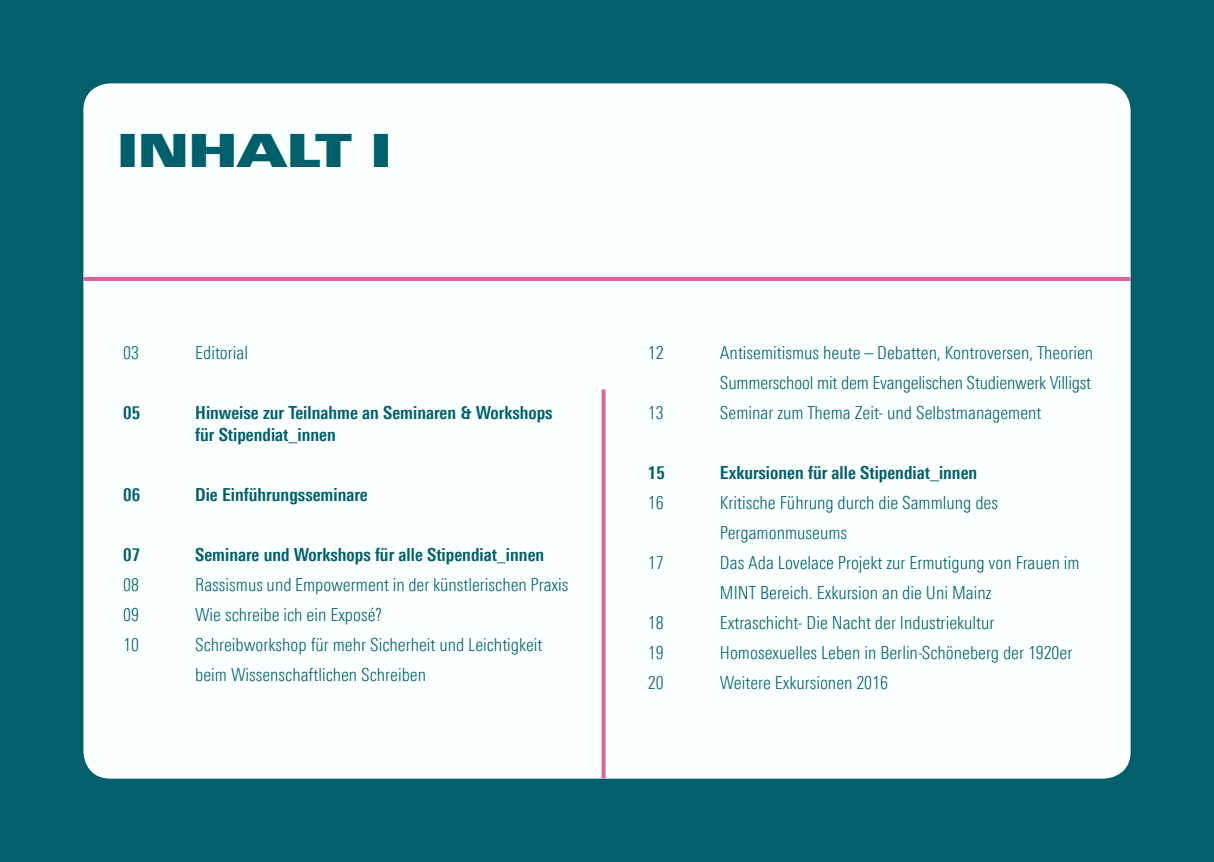
<style>
.page{position:relative;width:1214px;height:862px;background:#fff}
.page>*{position:absolute;margin:0;border:0;box-sizing:border-box;transform-origin:0 0}
.t1{font:46px "Linotype Univers 940 Ex X Black";color:#005f6a}
.t2{font:300 18px/30px "Linotype Univers 320 Cn";color:#005f6a}
.t3{font:700 18px/21.6px "Linotype Univers 620 Cn";color:#005f6a}
</style>
<div class="page">
<div style="left:11px;top:0;width:1202px;height:862px;background:#005f6a"></div>
<div style="left:0;top:0;width:13px;height:862px;background:#005f6a"></div>
<div style="left:86px;top:86px;width:1041px;height:689px;background:#faffff;border-radius:24px"></div>
<div style="left:83px;top:83px;width:1047px;height:695px;border:6px solid #fff;border-radius:24px"></div>
<hr style="left:83px;top:277px;width:1047px;height:4px;background:#de639d">
<svg style="left:601px;top:389px;width:4px;height:389px;background:#e279ab"></svg>
<h1 class="t1" style="left:117px;top:123px;width:275px">INHALT I</h1>
<p class="t2" style="left:123px;top:338px;width:17px">03</p>
<p class="t2" style="left:195px;top:338px;width:54px">Editorial</p>
<p class="t3" style="left:123px;top:402px;width:18px">05</p>
<p class="t3" style="left:195px;top:402px;width:359px">Hinweise zur Teilnahme an Seminaren &amp; Workshops für Stipendiat_innen</p>
<p class="t3" style="left:123px;top:483px;width:18px">06</p>
<p class="t3" style="left:195px;top:483px;width:174px">Die Einführungsseminare</p>
<p class="t3" style="left:123px;top:543px;width:18px">07</p>
<p class="t3" style="left:195px;top:543px;width:350px">Seminare und Workshops für alle Stipendiat_innen</p>
<p class="t2" style="left:123px;top:569px;width:17px">08</p>
<p class="t2" style="left:195px;top:569px;width:375px">Rassismus und Empowerment in der künstlerischen Praxis</p>
<p class="t2" style="left:123px;top:599px;width:17px">09</p>
<p class="t2" style="left:195px;top:599px;width:188px">Wie schreibe ich ein Exposé?</p>
<p class="t2" style="left:123px;top:629px;width:17px">10</p>
<p class="t2" style="left:195px;top:629px;width:349px">Schreibworkshop für mehr Sicherheit und Leichtigkeit beim Wissenschaftlichen Schreiben</p>
<p class="t2" style="left:648px;top:338px;width:17px">12</p>
<p class="t2" style="left:720px;top:338px;width:375px">Antisemitismus heute – Debatten, Kontroversen, Theorien<br>Summerschool mit dem Evangelischen Studienwerk Villigst</p>
<p class="t2" style="left:648px;top:398px;width:17px">13</p>
<p class="t2" style="left:720px;top:398px;width:323px">Seminar zum Thema Zeit- und Selbstmanagement</p>
<p class="t3" style="left:648px;top:462px;width:18px">15</p>
<p class="t3" style="left:720px;top:462px;width:259px">Exkursionen für alle Stipendiat_innen</p>
<p class="t2" style="left:648px;top:488px;width:17px">16</p>
<p class="t2" style="left:720px;top:488px;width:279px">Kritische Führung durch die Sammlung des<br>Pergamonmuseums</p>
<p class="t2" style="left:648px;top:548px;width:17px">17</p>
<p class="t2" style="left:720px;top:548px;width:361px">Das Ada Lovelace Projekt zur Ermutigung von Frauen im<br>MINT Bereich. Exkursion an die Uni Mainz</p>
<p class="t2" style="left:648px;top:608px;width:17px">18</p>
<p class="t2" style="left:720px;top:608px;width:276px">Extraschicht- Die Nacht der Industriekultur</p>
<p class="t2" style="left:648px;top:638px;width:17px">19</p>
<p class="t2" style="left:720px;top:638px;width:354px">Homosexuelles Leben in Berlin-Schöneberg der 1920er</p>
<p class="t2" style="left:648px;top:668px;width:17px">20</p>
<p class="t2" style="left:720px;top:668px;width:169px">Weitere Exkursionen 2016</p>
</div>
